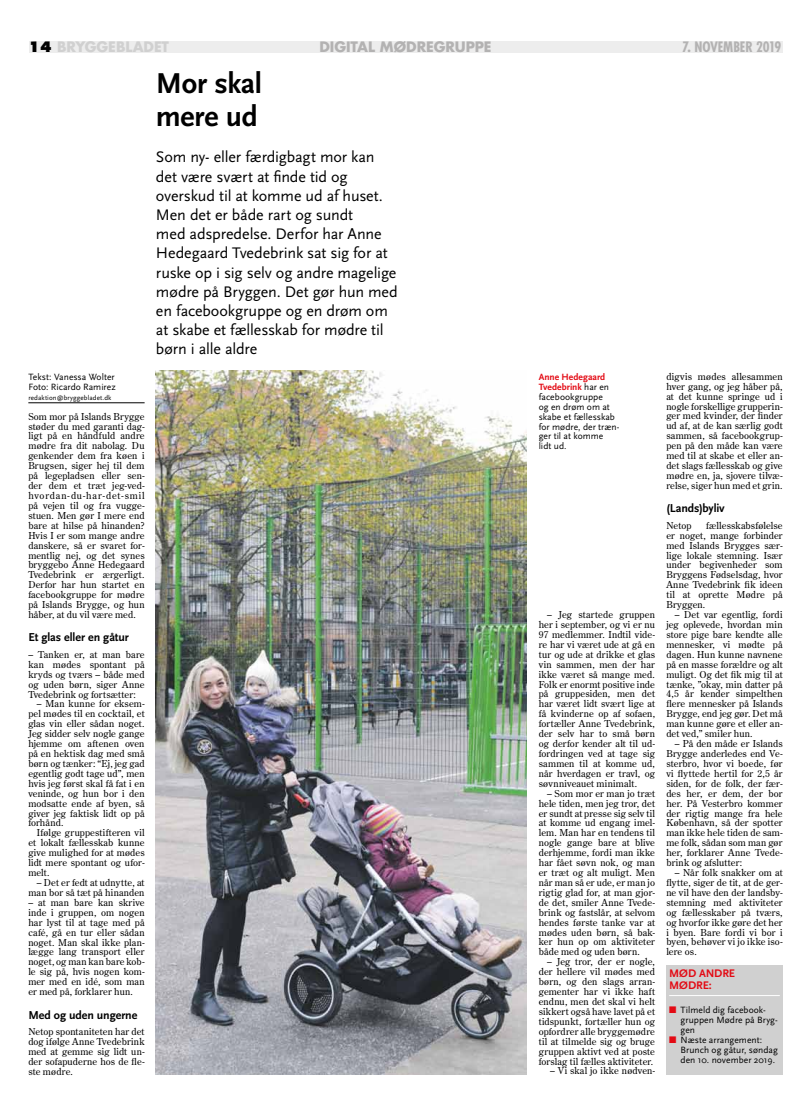
<style>
.page{position:relative;width:811px;height:1120px;background:#fff}
.page>*{position:absolute;margin:0;border:0;box-sizing:border-box;transform-origin:0 0}
.t1{font:700 30px/33px "Scala Sans";letter-spacing:-.015em;color:#000}
.t2{font:16px/19.2px "Scala Sans";letter-spacing:-.01em;color:#000}
.t3{font:700 14px "Futura";letter-spacing:-.005em;color:#b3b2b2}
.t4{font:700 14px "Futura";letter-spacing:-.005em;color:#d0d0d0}
.t5{font:700 condensed 14px "Futura";letter-spacing:-.01em;color:#b3b2b2}
.t6{font:700 12px "Scala Sans";letter-spacing:-.01em;color:#000}
.t7{font:700 11.5px/12.6px "Scala Sans";letter-spacing:-.005em;color:#e30a14}
.t8{font:9.5px/9.9px "Century Old Style Std";letter-spacing:.01em;color:#000;text-align:justify}
.t9{font:9.5px/9.9px "Scala Sans";letter-spacing:.005em;color:#000}
.t10{font:7px "Scala Sans";letter-spacing:.015em;color:#000}
.s1{font-weight:800;color:#000}
.s2{font-weight:700;color:#e30a14}
.s3{color:#e30a14}
</style>
<div class="page">
<div style="left:29px;top:41px;width:753px;height:11px;background:#ededed"></div>
<hr style="left:28px;top:403px;width:117px;height:1px;background:#000">
<div style="left:666px;top:965px;width:116px;height:109px;background:#d0d0d0"></div>
<hr style="left:669px;top:995px;width:111px;height:1px;background:#fff">
<img style="left:156px;top:370px;width:371px;height:704px">
<h3 class="t4" style="left:28px;top:38px;width:142px"><span class="s1">14</span> BRYGGEBLADET</h3>
<h3 class="t3" style="left:319px;top:38px;width:97px">DIGITAL MØDRE</h3>
<h3 class="t3" style="left:434px;top:38px;width:58px">GRU PPE</h3>
<h3 class="t5" style="left:682px;top:38px;width:101px">7. NOVEMBER 2019</h3>
<h1 class="t1" style="left:156px;top:68px;width:107px">Mor skal mere ud</h1>
<p class="t2" style="left:156px;top:148px;width:243px">Som ny- eller færdigbagt mor kan det være svært at finde tid og overskud til at komme ud af huset.<br>Men det er både rart og sundt<br>med adspredelse. Derfor har Anne<br>Hedegaard Tvedebrink sat sig for at ruske op i sig selv og andre magelige mødre på Bryggen. Det gør hun med en facebookgruppe og en drøm om at skabe et fællesskab for mødre til børn i alle aldre</p>
<p class="t9" style="left:28px;top:372px;width:89px">Tekst: Vanessa Wolter<br>Foto: Ricardo Ramirez</p>
<p class="t10" style="left:28px;top:394px;width:85px">redaktion@bryggebladet.dk</p>
<p class="t8" style="left:28px;top:411px;width:118px">Som mor på Islands Brygge støder du med garanti dag&shy;ligt på en håndfuld andre mødre fra dit nabolag. Du genkender dem fra køen i Brugsen, siger hej til dem på legepladsen eller sen&shy;der dem et træt jeg-ved&shy;hvordan-du-har-det-smil på vejen til og fra vugge&shy;stuen. Men gør I mere end bare at hilse på hinanden?<br>Hvis I er som mange andre danskere, så er svaret for&shy;mentlig nej, og det synes bryggebo Anne Hedegaard Tvedebrink er ærgerligt.<br>Derfor har hun startet en facebookgruppe for mødre på Islands Brygge, og hun håber, at du vil være med.</p>
<p class="t6" style="left:28px;top:631px;width:102px">Et glas eller en gåtur</p>
<p class="t8" style="left:28px;top:649px;width:118px">– Tanken er, at man bare kan mødes spontant på kryds og tværs – både med og uden børn, siger Anne Tvedebrink og fortsætter:</p>
<p class="t8" style="left:28px;top:699px;width:118px;text-indent:9px">– Man kunne for eksem&shy;pel mødes til en cocktail, et glas vin eller sådan noget.<br>Jeg sidder selv nogle gange hjemme om aftenen oven på en hektisk dag med små børn og tænker: “Ej, jeg gad egentlig godt tage ud”, men hvis jeg først skal få fat i en veninde, og hun bor i den modsatte ende af byen, så giver jeg faktisk lidt op på forhånd.</p>
<p class="t8" style="left:28px;top:828px;width:118px;text-indent:9px">Ifølge gruppestifteren vil et lokalt fællesskab kunne give mulighed for at mødes lidt mere spontant og ufor&shy;melt.</p>
<p class="t8" style="left:28px;top:877px;width:118px;text-align:right">– Det er fedt at udnytte, at man bor så tæt på hinanden</p>
<p class="t8" style="left:28px;top:897px;width:118px">– at man bare kan skrive inde i gruppen, om nogen har lyst til at tage med på café, gå en tur eller sådan noget. Man skal ikke plan&shy;lægge lang transport eller noget, og man kan bare kob&shy;le sig på, hvis nogen kom&shy;mer med en idé, som man er med på, forklarer hun.</p>
<p class="t6" style="left:28px;top:1008px;width:110px">Med og uden ungerne</p>
<p class="t8" style="left:28px;top:1026px;width:118px">Netop spontaniteten har det dog ifølge Anne Tvedebrink med at gemme sig lidt un&shy;der sofapuderne hos de fle&shy;ste mødre.</p>
<p class="t8" style="left:666px;top:371px;width:118px">digvis mødes allesammen hver gang, og jeg håber på, at det kunne springe ud i nogle forskellige grupperin&shy;ger med kvinder, der finder ud af, at de kan særlig godt sammen, så facebookgrup&shy;pen på den måde kan være med til at skabe et eller an&shy;det slags fællesskab og give mødre en, ja, sjovere tilvæ&shy;relse, siger hun med et grin.</p>
<p class="t6" style="left:666px;top:502px;width:60px">(Lands)byliv</p>
<p class="t8" style="left:666px;top:520px;width:27px">Netop</p>
<p class="t9" style="left:539px;top:372px;width:82px"><span class="s2">Anne Hedegaard<br>Tvedebrink</span> har en facebookgruppe<br>og en drøm om at skabe et fællesskab for mødre, der træn&shy;ger til at komme<br>lidt ud.</p>
<p class="t8" style="left:666px;top:520px;width:118px;text-indent:40px">fællesskabsfølelse er noget, mange forbinder med Islands Brygges sær&shy;lige lokale stemning. Især under begivenheder som Bryggens Fødselsdag, hvor Anne Tvedebrink fik ideen til at oprette Mødre på Bryggen.</p>
<p class="t8" style="left:666px;top:609px;width:118px;text-indent:9px">– Det var egentlig, fordi jeg oplevede, hvordan min store pige bare kendte alle mennesker, vi mødte på dagen. Hun kunne navnene på en masse forældre og alt muligt. Og det fik mig til at tænke, ”okay, min datter på 4,5 år kender simpelthen flere mennesker på Islands Brygge, end jeg gør. Det må man kunne gøre et eller an&shy;det ved,” smiler hun.</p>
<p class="t8" style="left:666px;top:738px;width:118px;text-indent:9px">– På den måde er Islands Brygge anderledes end Ve&shy;sterbro, hvor vi boede, før vi flyttede hertil for 2,5 år siden, for de folk, der fær&shy;des her, er dem, der bor her. På Vesterbro kommer der rigtig mange fra hele København, så der spotter man ikke hele tiden de sam&shy;me folk, sådan som man gør her, forklarer Anne Tvede&shy;brink og afslutter:</p>
<p class="t8" style="left:666px;top:867px;width:118px;text-indent:9px">– Når folk snakker om at flytte, siger de tit, at de ger&shy;ne vil have den der landsby&shy;stemning med aktiviteter og fællesskaber på tværs, og hvorfor ikke gøre det her i byen. Bare fordi vi bor i byen, behøver vi jo ikke iso&shy;lere os.</p>
<p class="t7" style="left:669px;top:967px;width:67px">Mød an dre mødre:</p>
<p class="t9" style="left:680px;top:1005px;width:99px;text-indent:-11px"><span class="s3">■</span> Tilmeld dig facebook&shy;gruppen Mødre på Bryg&shy;gen</p>
<p class="t9" style="left:680px;top:1035px;width:99px;text-indent:-11px"><span class="s3">■</span> Næste arrangement:<br>Brunch og gåtur, søndag den 10. november 2019.</p>
<p class="t8" style="left:539px;top:609px;width:118px;text-indent:9px">– Jeg startede gruppen her i september, og vi er nu 97 medlemmer. Indtil vide&shy;re har vi været ude at gå en tur og ude at drikke et glas vin sammen, men der har ikke været så mange med.<br>Folk er enormt positive inde på gruppesiden, men det har været lidt svært lige at få kvinderne op af sofaen, fortæller Anne Tvedebrink, der selv har to små børn og derfor kender alt til ud&shy;fordringen ved at tage sig sammen til at komme ud, når hverdagen er travl, og søvnniveauet minimalt.</p>
<p class="t8" style="left:539px;top:788px;width:118px;text-indent:9px">– Som mor er man jo træt hele tiden, men jeg tror, det er sundt at presse sig selv til at komme ud engang imel&shy;lem. Man har en tendens til nogle gange bare at blive derhjemme, fordi man ikke har fået søvn nok, og man er træt og alt muligt. Men når man så er ude, er man jo rigtig glad for, at man gjor&shy;de det, smiler Anne Tvede&shy;brink og fastslår, at selvom hendes første tanke var at mødes uden børn, så bak&shy;ker hun op om aktiviteter både med og uden børn.</p>
<p class="t8" style="left:539px;top:957px;width:118px;text-indent:9px">– Jeg tror, der er nogle, der hellere vil mødes med børn, og den slags arran&shy;gementer har vi ikke haft endnu, men det skal vi helt sikkert også have lavet på et tidspunkt, fortæller hun og opfordrer alle bryggemødre til at tilmelde sig og bruge gruppen aktivt ved at poste forslag til fælles aktiviteter.</p>
<p class="t8" style="left:550px;top:1066px;width:106px">– Vi skal jo ikke nødven-</p>
</div>
